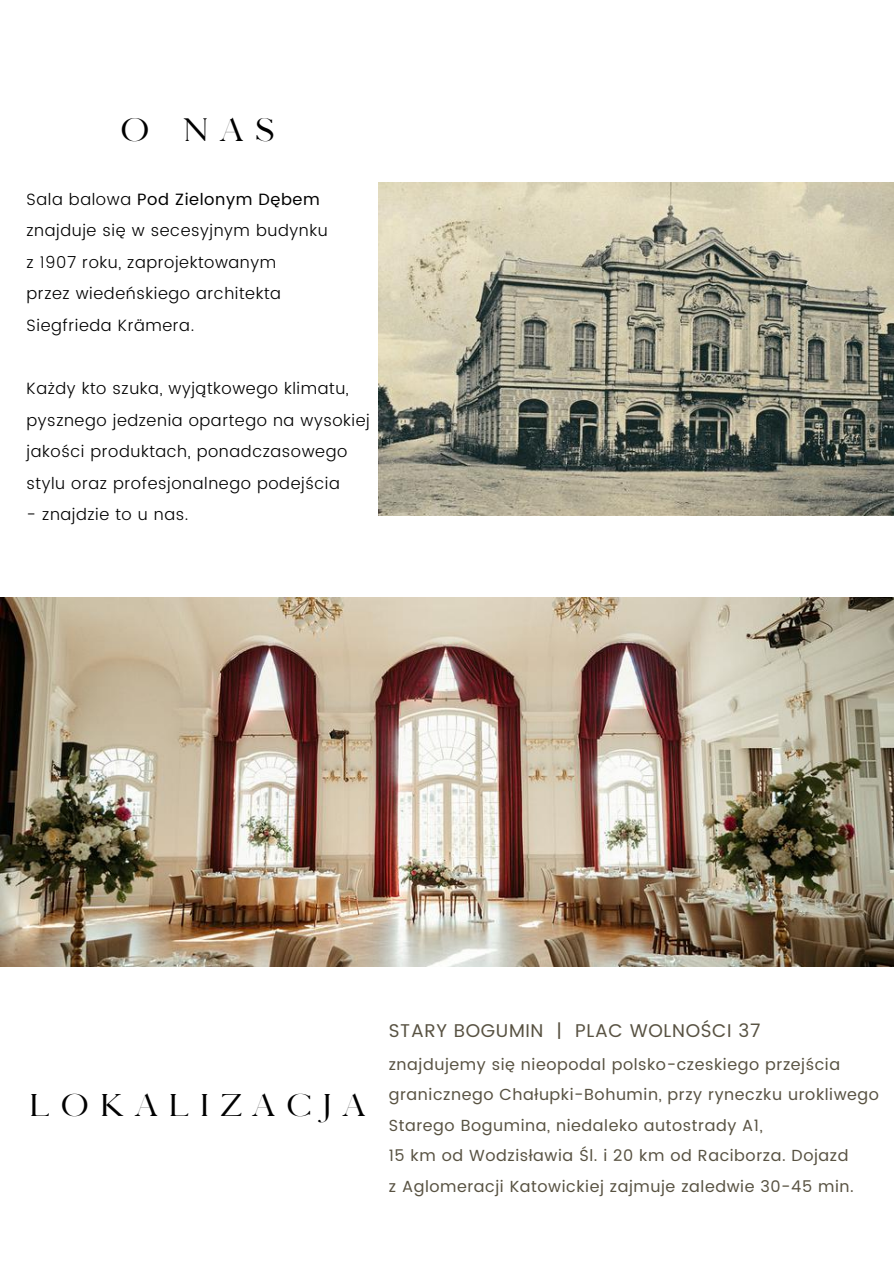
<style>
.page{position:relative;width:894px;height:1264px;background:#fff}
.page>*{position:absolute;margin:0;border:0;box-sizing:border-box;transform-origin:0 0}
.t1{font:30.9px "Pierson";color:#000}
.t2{font:30px "Pierson";letter-spacing:.385em;color:#000}
.t3{font:18.45px "Poppins";letter-spacing:.035em;color:#585242}
.t4{font:300 16.35px/31.5px "Poppins";letter-spacing:.035em;color:#000}
.t5{font:16.05px/30.5px "Poppins";letter-spacing:.035em;color:#585242}
.s1{font-weight:400}
</style>
<div class="page">
<img style="left:0;top:597px;width:893px;height:369px">
<img style="left:378px;top:182px;width:515px;height:333px">
<h1 class="t1" style="left:120px;top:112px;width:156px">O NAS</h1>
<p class="t4" style="left:27px;top:183px;width:302px">Sala balowa <span class="s1">Pod Zielonym Dębem </span>znajduje się w secesyjnym budynku z 1907 roku, zaprojektowanym<br>przez wiedeńskiego architekta<br>Siegfrieda Krämera.</p>
<p class="t4" style="left:27px;top:372px;width:345px">Każdy kto szuka, wyjątkowego klimatu, pysznego jedzenia opartego na wysokiej jakości produktach, ponadczasowego stylu oraz profesjonalnego podejścia</p>
<p class="t4" style="left:27px;top:498px;width:163px">- znajdzie to u nas.</p>
<h2 class="t2" style="left:30px;top:1087px;width:337px">LOKALIZACJA</h2>
<p class="t3" style="left:388px;top:1020px;width:373px">STARY BOGUMIN | PLAC WOLNOŚCI 37</p>
<p class="t5" style="left:388px;top:1049px;width:491px">znajdujemy się nieopodal polsko-czeskiego przejścia granicznego Chałupki-Bohumin, przy ryneczku urokliwego Starego Bogumina, niedaleko autostrady A1,<br>15 km od Wodzisławia Śl. i 20 km od Raciborza. Dojazd<br>z Aglomeracji Katowickiej zajmuje zaledwie 30-45 min.</p>
</div>
